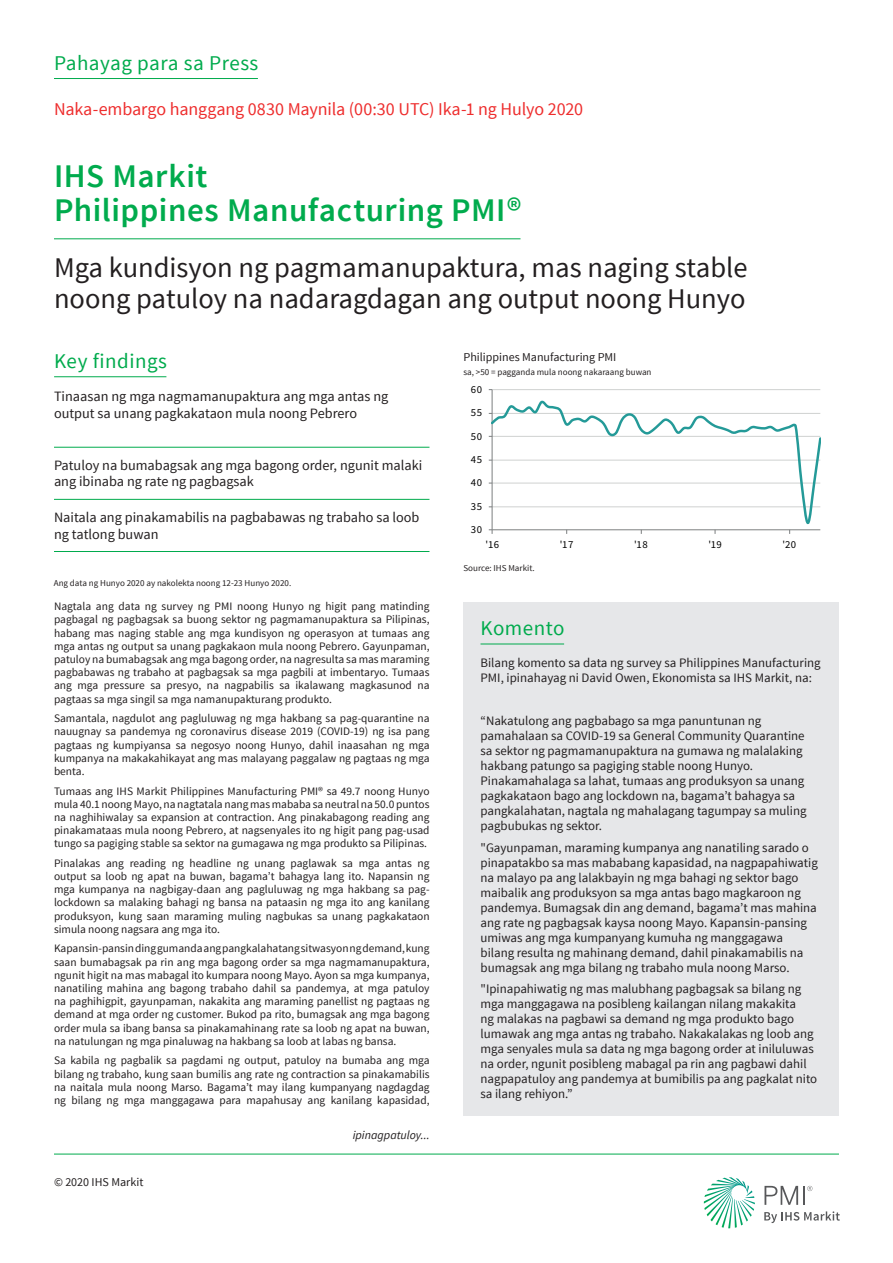
<style>
.page{position:relative;width:893px;height:1263px;background:#fff}
.page>*{position:absolute;margin:0;border:0;box-sizing:border-box;transform-origin:0 0}
.t1{font:600 33px/34.5px "Source Sans Pro";letter-spacing:.015em;color:#00ab4d}
.t2{font:28.5px/31.5px "Source Sans Pro";color:#231f20}
.t3{font:21px "Source Sans Pro";letter-spacing:.025em;color:#00ab4d}
.t4{font:18px "Source Sans Pro";letter-spacing:-.01em;color:#ee2d2d}
.t5{font:14.25px/16.5px "Source Sans Pro";color:#231f20}
.t6{font:12.9px/15px "Source Sans Pro";color:#231f20}
.t7{font:12px "Source Sans Pro";color:#231f20}
.t8{font:italic 12px "Source Sans Pro";color:#231f20}
.t9{font:11.4px/13.2px "Source Sans Pro";color:#231f20;text-align:justify}
.t10{font:10.65px "Source Sans Pro";letter-spacing:.04em;color:#000001}
.t11{font:9px "Source Sans Pro";color:#231f20}
</style>
<div class="page">
<svg style="left:704px;top:1177px;width:51px;height:51px"></svg>
<svg style="left:764px;top:1211px;width:76px;height:12px"></svg>
<svg style="left:764px;top:1186px;width:48px;height:19px"></svg>
<hr style="left:54px;top:1154px;width:785px;height:1px;background:#00ab4d">
<hr style="left:492px;top:389px;width:328px;height:1px;background:#cfd1d0">
<hr style="left:492px;top:390px;width:1px;height:140px;background:#7c7f80">
<svg style="left:489px;top:398px;width:332px;height:136px"></svg>
<hr style="left:54px;top:376px;width:112px;height:1px;background:#00ab4d">
<hr style="left:54px;top:78px;width:204px;height:1px;background:#00ab4d">
<hr style="left:54px;top:238px;width:466px;height:1px;background:#00ab4d">
<hr style="left:54px;top:447px;width:375px;height:1px;background:#00ab4d">
<hr style="left:54px;top:499px;width:375px;height:1px;background:#00ab4d">
<hr style="left:54px;top:551px;width:375px;height:1px;background:#00ab4d">
<div style="left:463px;top:602px;width:376px;height:56px;background:#e6e7e9"></div>
<hr style="left:480px;top:644px;width:84px;height:1px;background:#00ab4d">
<div style="left:463px;top:658px;width:376px;height:457px;background:#e6e7e9"></div>
<h3 class="t3" style="left:54px;top:50px;width:206px">Pahayag para sa Press</h3>
<h3 class="t4" style="left:54px;top:98px;width:531px">Naka-embargo hanggang 0830 Maynila (00:30 UTC) Ika-1 ng Hulyo 2020</h3>
<h1 class="t1" style="left:54px;top:160px;width:469px">IHS Markit<br>Philippines Manufacturing PMI®</h1>
<h2 class="t2" style="left:54px;top:252px;width:695px">Mga kundisyon ng pagmamanupaktura, mas naging stable noong patuloy na nadaragdagan ang output noong Hunyo</h2>
<h3 class="t3" style="left:54px;top:348px;width:114px">Key findings</h3>
<p class="t7" style="left:463px;top:350px;width:154px">Philippines Manufacturing PMI</p>
<p class="t11" style="left:463px;top:366px;width:190px">sa, &gt;50 = pagganda mula noong nakaraang buwan</p>
<p class="t5" style="left:54px;top:388px;width:336px">Tinaasan ng mga nagmamanupaktura ang mga antas ng output sa unang pagkakataon mula noong Pebrero</p>
<p class="t5" style="left:54px;top:457px;width:370px">Patuloy na bumabagsak ang mga bagong order, ngunit malaki ang ibinaba ng rate ng pagbagsak</p>
<p class="t5" style="left:54px;top:509px;width:367px">Naitala ang pinakamabilis na pagbabawas ng trabaho sa loob ng tatlong buwan</p>
<p class="t11" style="left:54px;top:577px;width:239px">Ang data ng Hunyo 2020 ay nakolekta noong 12-23 Hunyo 2020.</p>
<p class="t9" style="left:54px;top:600px;width:377px">Nagtala ang data ng survey ng PMI noong Hunyo ng higit pang matinding pagbagal ng pagbagsak sa buong sektor ng pagmamanupaktura sa Pilipinas, habang mas naging stable ang mga kundisyon ng operasyon at tumaas ang mga antas ng output sa unang pagkakaon mula noong Pebrero. Gayunpaman, patuloy na bumabagsak ang mga bagong order, na nagresulta sa mas maraming pagbabawas ng trabaho at pagbagsak sa mga pagbili at imbentaryo. Tumaas ang mga pressure sa presyo, na nagpabilis sa ikalawang magkasunod na pagtaas sa mga singil sa mga namanupakturang produkto.</p>
<p class="t9" style="left:54px;top:712px;width:377px">Samantala, nagdulot ang pagluluwag ng mga hakbang sa pag-quarantine na nauugnay sa pandemya ng coronavirus disease 2019 (COVID-19) ng isa pang pagtaas ng kumpiyansa sa negosyo noong Hunyo, dahil inaasahan ng mga kumpanya na makakahikayat ang mas malayang paggalaw ng pagtaas ng mga benta.</p>
<p class="t9" style="left:54px;top:784px;width:377px">Tumaas ang IHS Markit Philippines Manufacturing PMI® sa 49.7 noong Hunyo mula 40.1 noong Mayo, na nagtatala nang mas mababa sa neutral na 50.0 puntos na naghihiwalay sa expansion at contraction. Ang pinakabagong reading ang pinakamataas mula noong Pebrero, at nagsenyales ito ng higit pang pag-usad tungo sa pagiging stable sa sektor na gumagawa ng mga produkto sa Pilipinas.</p>
<p class="t9" style="left:54px;top:857px;width:377px">Pinalakas ang reading ng headline ng unang paglawak sa mga antas ng output sa loob ng apat na buwan, bagama’t bahagya lang ito. Napansin ng mga kumpanya na nagbigay-daan ang pagluluwag ng mga hakbang sa pag&shy;lockdown sa malaking bahagi ng bansa na pataasin ng mga ito ang kanilang produksyon, kung saan maraming muling nagbukas sa unang pagkakataon simula noong nagsara ang mga ito.</p>
<p class="t9" style="left:54px;top:942px;width:377px">Kapansin-pansin ding gumanda ang pangkalahatang sitwasyon ng demand, kung saan bumabagsak pa rin ang mga bagong order sa mga nagmamanupaktura, ngunit higit na mas mabagal ito kumpara noong Mayo. Ayon sa mga kumpanya, nanatiling mahina ang bagong trabaho dahil sa pandemya, at mga patuloy na paghihigpit, gayunpaman, nakakita ang maraming panellist ng pagtaas ng demand at mga order ng customer. Bukod pa rito, bumagsak ang mga bagong order mula sa ibang bansa sa pinakamahinang rate sa loob ng apat na buwan, na natulungan ng mga pinaluwag na hakbang sa loob at labas ng bansa.</p>
<p class="t9" style="left:54px;top:1054px;width:377px">Sa kabila ng pagbalik sa pagdami ng output, patuloy na bumaba ang mga bilang ng trabaho, kung saan bumilis ang rate ng contraction sa pinakamabilis na naitala mula noong Marso. Bagama’t may ilang kumpanyang nagdagdag ng bilang ng mga manggagawa para mapahusay ang kanilang kapasidad,</p>
<p class="t7" style="left:54px;top:1175px;width:91px">© 2020 IHS Markit</p>
<p class="t8" style="left:353px;top:1128px;width:78px">ipinagpatuloy...</p>
<p class="t10" style="left:471px;top:383px;width:13px">60</p>
<p class="t10" style="left:471px;top:406px;width:13px">55</p>
<p class="t10" style="left:471px;top:429px;width:13px">50</p>
<p class="t10" style="left:471px;top:453px;width:13px">45</p>
<p class="t10" style="left:471px;top:476px;width:13px">40</p>
<p class="t10" style="left:471px;top:499px;width:13px">35</p>
<p class="t10" style="left:471px;top:523px;width:13px">30</p>
<p class="t10" style="left:486px;top:538px;width:15px">'16</p>
<p class="t10" style="left:560px;top:538px;width:15px">'17</p>
<p class="t10" style="left:634px;top:538px;width:15px">'18</p>
<p class="t10" style="left:708px;top:538px;width:15px">'19</p>
<p class="t10" style="left:783px;top:538px;width:15px">'20</p>
<p class="t11" style="left:463px;top:562px;width:73px">Source: IHS Markit.</p>
<h3 class="t3" style="left:480px;top:615px;width:86px">Komento</h3>
<p class="t6" style="left:480px;top:656px;width:342px">Bilang komento sa data ng survey sa Philippines Manufacturing<br>PMI, ipinahayag ni David Owen, Ekonomista sa IHS Markit, na:</p>
<p class="t6" style="left:480px;top:714px;width:328px">“Nakatulong ang pagbabago sa mga panuntunan ng pamahalaan sa COVID-19 sa General Community Quarantine sa sektor ng pagmamanupaktura na gumawa ng malalaking hakbang patungo sa pagiging stable noong Hunyo.<br>Pinakamahalaga sa lahat, tumaas ang produksyon sa unang pagkakataon bago ang lockdown na, bagama’t bahagya sa pangkalahatan, nagtala ng mahalagang tagumpay sa muling pagbubukas ng sektor.</p>
<p class="t6" style="left:480px;top:840px;width:339px">"Gayunpaman, maraming kumpanya ang nanatiling sarado o pinapatakbo sa mas mababang kapasidad, na nagpapahiwatig na malayo pa ang lalakbayin ng mga bahagi ng sektor bago maibalik ang produksyon sa mga antas bago magkaroon ng pandemya. Bumagsak din ang demand, bagama’t mas mahina ang rate ng pagbagsak kaysa noong Mayo. Kapansin-pansing umiwas ang mga kumpanyang kumuha ng manggagawa bilang resulta ng mahinang demand, dahil pinakamabilis na bumagsak ang mga bilang ng trabaho mula noong Marso.</p>
<p class="t6" style="left:480px;top:981px;width:338px">"Ipinapahiwatig ng mas malubhang pagbagsak sa bilang ng mga manggagawa na posibleng kailangan nilang makakita<br>ng malakas na pagbawi sa demand ng mga produkto bago lumawak ang mga antas ng trabaho. Nakakalakas ng loob ang mga senyales mula sa data ng mga bagong order at iniluluwas na order, ngunit posibleng mabagal pa rin ang pagbawi dahil nagpapatuloy ang pandemya at bumibilis pa ang pagkalat nito sa ilang rehiyon.”</p>
</div>
